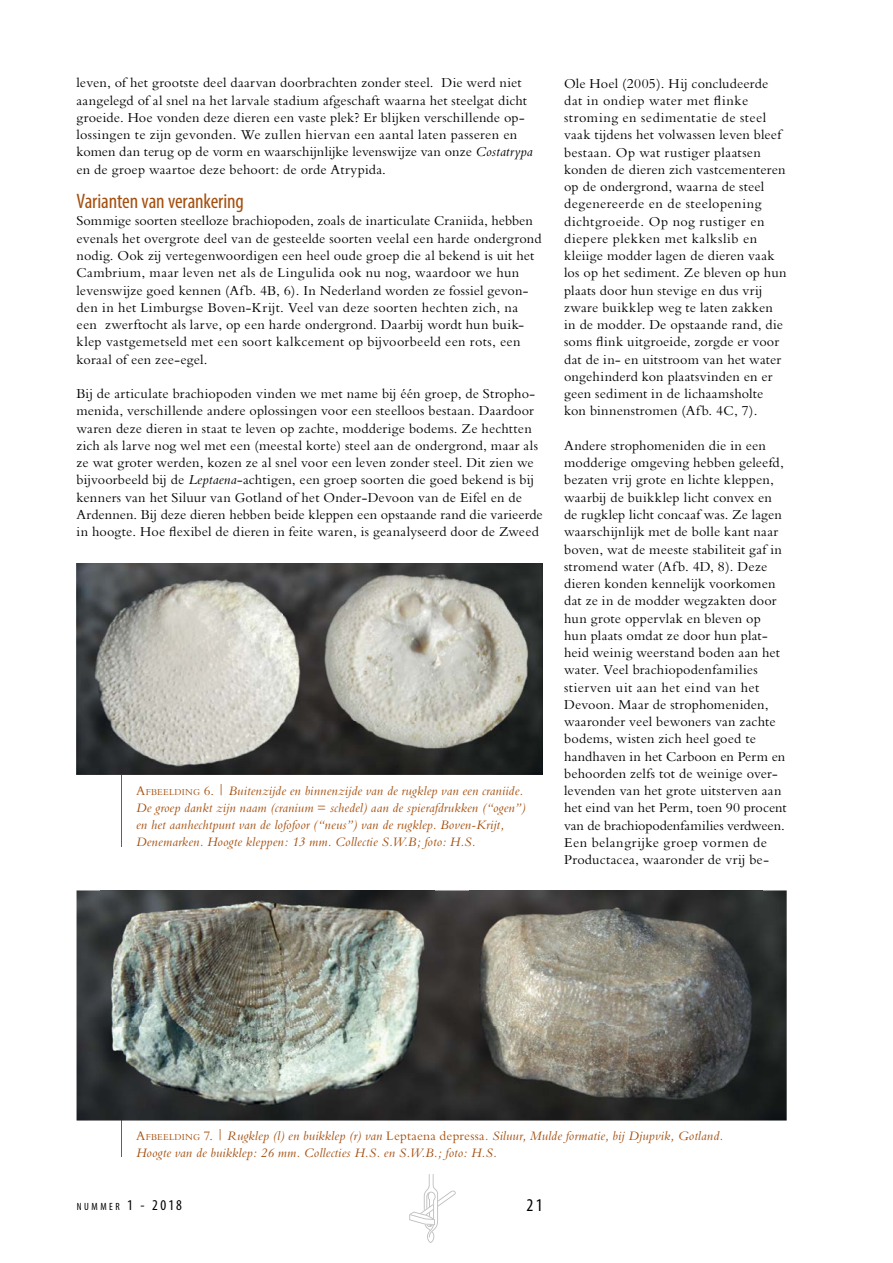
<style>
.page{position:relative;width:893px;height:1263px;background:#fff}
.page>*{position:absolute;margin:0;border:0;box-sizing:border-box;transform-origin:0 0}
.t1{font:condensed 21px "Myriad Pro";letter-spacing:-.005em;color:#a54f0e}
.t2{font:condensed 18px "Myriad Pro";color:#000}
.t3{font:14.25px/17.2px "M Bembo";letter-spacing:.01em;color:#000}
.t4{font:italic 13.5px/17.2px "M Bembo";letter-spacing:.01em;color:#a54f0e}
.t5{font:condensed 10.5px "Myriad Pro";letter-spacing:.245em;color:#000}
.s1{font-style:italic}
.s2{font-style:normal}
.s3{font-style:normal;font-size:9.45px}
.s4{font-size:15px}
</style>
<div class="page">
<svg style="left:409px;top:1174px;width:47px;height:69px"></svg>
<hr style="left:121px;top:1114px;width:1px;height:43px;background:#a54f0e">
<hr style="left:121px;top:769px;width:1px;height:78px;background:#a54f0e">
<img style="left:77px;top:890px;width:710px;height:230px">
<img style="left:77px;top:564px;width:466px;height:210px">
<img style="left:469px;top:890px;width:293px;height:228px">
<img style="left:101px;top:890px;width:334px;height:229px">
<p class="t3" style="left:77px;top:74px;width:458px">leven, of het grootste deel daarvan doorbrachten zonder steel. Die werd niet aangelegd of al snel na het larvale stadium afgeschaft waarna het steelgat dicht groeide. Hoe vonden deze dieren een vaste plek? Er blijken verschillende op&shy;lossingen te zijn gevonden. We zullen hiervan een aantal laten passeren en komen dan terug op de vorm en waarschijnlijke levenswijze van onze <span class="s1">Costatrypa </span>en de groep waartoe deze behoort: de orde Atrypida.</p>
<h1 class="t1" style="left:77px;top:189px;width:169px">Varianten van verankering</h1>
<p class="t3" style="left:77px;top:212px;width:466px">Sommige soorten steelloze brachiopoden, zoals de inarticulate Craniida, hebben evenals het overgrote deel van de gesteelde soorten veelal een harde ondergrond nodig. Ook zij vertegenwoordigen een heel oude groep die al bekend is uit het Cambrium, maar leven net als de Lingulida ook nu nog, waardoor we hun levenswijze goed kennen (Afb. 4B, 6). In Nederland worden ze fossiel gevon&shy;den in het Limburgse Boven-Krijt. Veel van deze soorten hechten zich, na een zwerftocht als larve, op een harde ondergrond. Daarbij wordt hun buik&shy;klep vastgemetseld met een soort kalkcement op bijvoorbeeld een rots, een koraal of een zee-egel.</p>
<p class="t3" style="left:77px;top:385px;width:468px">Bij de articulate brachiopoden vinden we met name bij één groep, de Stropho&shy;menida, verschillende andere oplossingen voor een steelloos bestaan. Daardoor waren deze dieren in staat te leven op zachte, modderige bodems. Ze hechtten zich als larve nog wel met een (meestal korte) steel aan de ondergrond, maar als ze wat groter werden, kozen ze al snel voor een leven zonder steel. Dit zien we bijvoorbeeld bij de <span class="s1">Leptaena</span>-achtigen, een groep soorten die goed bekend is bij kenners van het Siluur van Gotland of het Onder-Devoon van de Eifel en de Ardennen. Bij deze dieren hebben beide kleppen een opstaande rand die varieerde in hoogte. Hoe flexibel de dieren in feite waren, is geanalyseerd door de Zweed</p>
<p class="t4" style="left:136px;top:782px;width:391px"><span class="s2">A</span><span class="s3">FBEELDING</span> <span class="s2">6. |</span> Buitenzijde en binnenzijde van de rugklep van een craniide.<br>De groep dankt zijn naam (cranium = schedel) aan de spierafdrukken (“ogen”) en het aanhechtpunt van de lofofoor (“neus”) van de rugklep. Boven-Krijt, Denemarken. Hoogte kleppen: 13 mm. Collectie S.W.B; foto: H.S.</p>
<p class="t3" style="left:564px;top:75px;width:224px">Ole Hoel (2005). Hij concludeerde dat in ondiep water met fl inke stroming en sedimentatie de steel vaak tijdens het volwassen leven bleef bestaan. Op wat rustiger plaatsen konden de dieren zich vastcementeren op de ondergrond, waarna de steel degenereerde en de steelopening dichtgroeide. Op nog rustiger en diepere plekken met kalkslib en kleiige modder lagen de dieren vaak los op het sediment. Ze bleven op hun plaats door hun stevige en dus vrij zware buikklep weg te laten zakken in de modder. De opstaande rand, die soms flink uitgroeide, zorgde er voor dat de in- en uitstroom van het water ongehinderd kon plaatsvinden en er geen sediment in de lichaamsholte kon binnenstromen (Afb. 4C, 7).</p>
<p class="t3" style="left:564px;top:437px;width:224px">Andere strophomeniden die in een modderige omgeving hebben geleefd, bezaten vrij grote en lichte kleppen, waarbij de buikklep licht convex en de rugklep licht concaaf was. Ze lagen waarschijnlijk met de bolle kant naar boven, wat de meeste stabiliteit gaf in stromend water (Afb. 4D, 8). Deze dieren konden kennelijk voorkomen dat ze in de modder wegzakten door hun grote oppervlak en bleven op hun plaats omdat ze door hun plat&shy;heid weinig weerstand boden aan het water. Veel brachiopodenfamilies stierven uit aan het eind van het Devoon. Maar de strophomeniden, waaronder veel bewoners van zachte bodems, wisten zich heel goed te handhaven in het Carboon en Perm en behoorden zelfs tot de weinige over&shy;levenden van het grote uitsterven aan het eind van het Perm, toen 90 procent van de brachiopodenfamilies verdween.<br>Een belangrijke groep vormen de Productacea, waaronder de vrij be-</p>
<p class="t4" style="left:136px;top:1127px;width:588px"><span class="s2">A</span><span class="s3">FBEELDING</span> <span class="s2">7. |</span> Rugklep (l) en buikklep (r) van <span class="s2">Leptaena depressa</span>. Siluur, Mulde formatie, bij Djupvik, Gotland.<br>Hoogte van de buikklep: 26 mm. Collecties H.S. en S.W.B.; foto: H.S.</p>
<p class="t5" style="left:77px;top:1200px;width:107px">NUMMER <span class="s4">1 - 2018</span></p>
<p class="t2" style="left:526px;top:1194px;width:18px">2 10</p>
</div>
